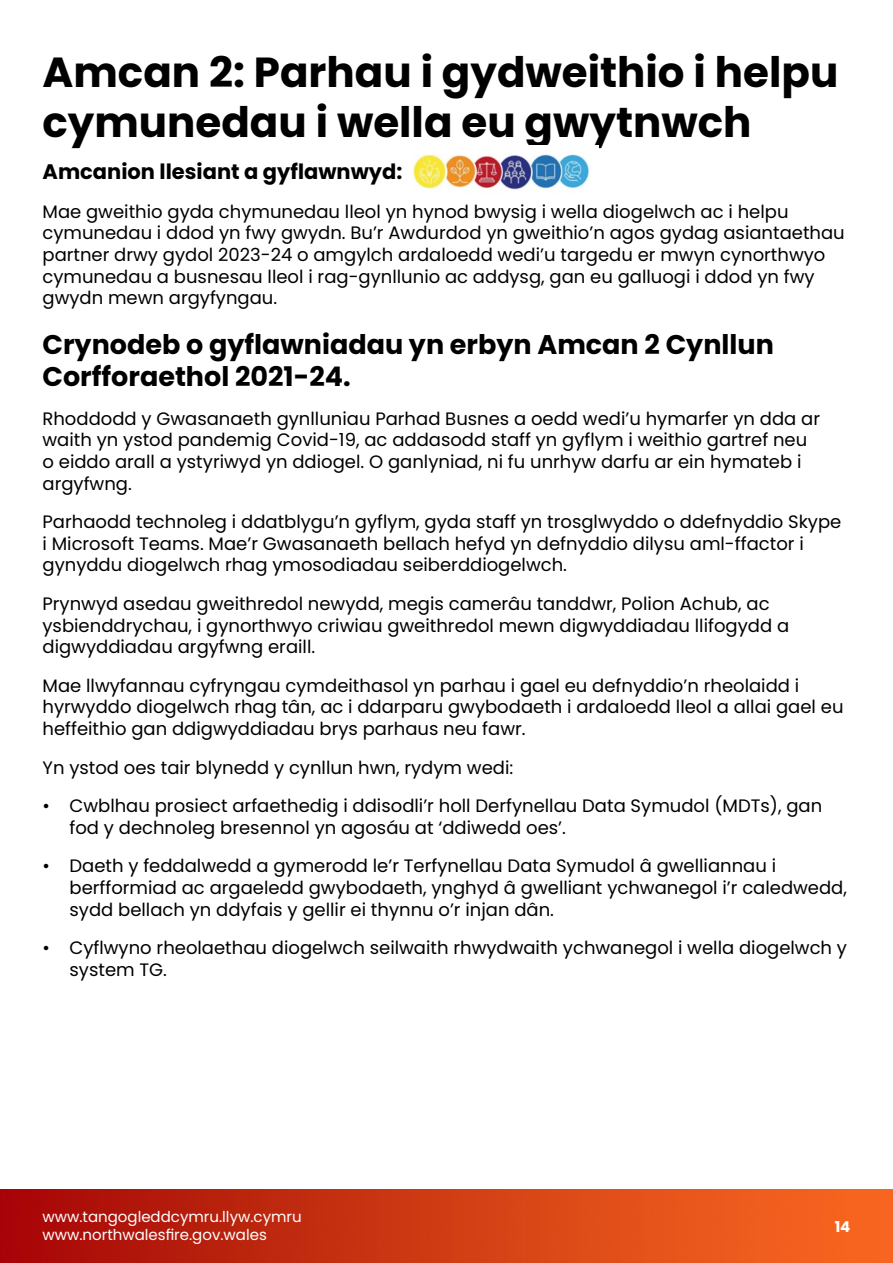
<style>
.page{position:relative;width:893px;height:1263px;background:#fff}
.page>*{position:absolute;margin:0;border:0;box-sizing:border-box;transform-origin:0 0}
.t1{font:700 42px/50.4px "Poppins";color:#000}
.t2{font:700 27px/32.4px "Poppins";color:#000}
.t3{font:700 21px "Poppins";color:#000}
.t4{font:18px/21.6px "Poppins";color:#000}
.t5{font:15px/18px "Poppins";color:#fff}
.t6{font:700 15px "Poppins";color:#fff}
</style>
<div class="page">
<img style="left:0;top:1190px;width:893px;height:73px">
<img style="left:413px;top:154px;width:177px;height:36px">
<h1 class="t1" style="left:43px;top:47px;width:797px">Amcan 2: Parhau i gydweithio i helpu cymunedau i wella eu gwytnwch</h1>
<p class="t3" style="left:43px;top:160px;width:361px">Amcanion llesiant a gyflawnwyd:</p>
<p class="t4" style="left:43px;top:201px;width:804px">Mae gweithio gyda chymunedau lleol yn hynod bwysig i wella diogelwch ac i helpu cymunedau i ddod yn fwy gwydn. Bu’r Awdurdod yn gweithio’n agos gydag asiantaethau partner drwy gydol 2023-24 o amgylch ardaloedd wedi’u targedu er mwyn cynorthwyo cymunedau a busnesau lleol i rag-gynllunio ac addysg, gan eu galluogi i ddod yn fwy gwydn mewn argyfyngau.</p>
<h2 class="t2" style="left:43px;top:328px;width:733px">Crynodeb o gyflawniadau yn erbyn Amcan 2 Cynllun<br>Corfforaethol 2021-24.</h2>
<p class="t4" style="left:43px;top:408px;width:779px">Rhoddodd y Gwasanaeth gynlluniau Parhad Busnes a oedd wedi’u hymarfer yn dda ar waith yn ystod pandemig Covid-19, ac addasodd staff yn gyflym i weithio gartref neu o eiddo arall a ystyriwyd yn ddiogel. O ganlyniad, ni fu unrhyw darfu ar ein hymateb i argyfwng.</p>
<p class="t4" style="left:43px;top:511px;width:800px">Parhaodd technoleg i ddatblygu’n gyflym, gyda staff yn trosglwyddo o ddefnyddio Skype i Microsoft Teams. Mae’r Gwasanaeth bellach hefyd yn defnyddio dilysu aml-ffactor i gynyddu diogelwch rhag ymosodiadau seiberddiogelwch.</p>
<p class="t4" style="left:43px;top:593px;width:748px">Prynwyd asedau gweithredol newydd, megis camerâu tanddwr, Polion Achub, ac ysbienddrychau, i gynorthwyo criwiau gweithredol mewn digwyddiadau llifogydd a digwyddiadau argyfwng eraill.</p>
<p class="t4" style="left:43px;top:675px;width:802px">Mae llwyfannau cyfryngau cymdeithasol yn parhau i gael eu defnyddio’n rheolaidd i hyrwyddo diogelwch rhag tân, ac i ddarparu gwybodaeth i ardaloedd lleol a allai gael eu heffeithio gan ddigwyddiadau brys parhaus neu fawr.</p>
<p class="t4" style="left:43px;top:756px;width:472px">Yn ystod oes tair blynedd y cynllun hwn, rydym wedi:</p>
<p class="t4" style="left:70px;top:795px;width:754px;text-indent:-27px">• Cwblhau prosiect arfaethedig i ddisodli’r holl Derfynellau Data Symudol (MDTs), gan fod y dechnoleg bresennol yn agosáu at ‘ddiwedd oes’.</p>
<p class="t4" style="left:70px;top:855px;width:779px;text-indent:-27px">• Daeth y feddalwedd a gymerodd le’r Terfynellau Data Symudol â gwelliannau i berfformiad ac argaeledd gwybodaeth, ynghyd â gwelliant ychwanegol i’r caledwedd, sydd bellach yn ddyfais y gellir ei thynnu o’r injan dân.</p>
<p class="t4" style="left:70px;top:937px;width:779px;text-indent:-27px">• Cyflwyno rheolaethau diogelwch seilwaith rhwydwaith ychwanegol i wella diogelwch y system TG.</p>
<p class="t5" style="left:43px;top:1207px;width:261px">www.tangogleddcymru.llyw.cymru www.northwalesfire.gov.wales</p>
<p class="t6" style="left:835px;top:1218px;width:17px">14</p>
</div>
